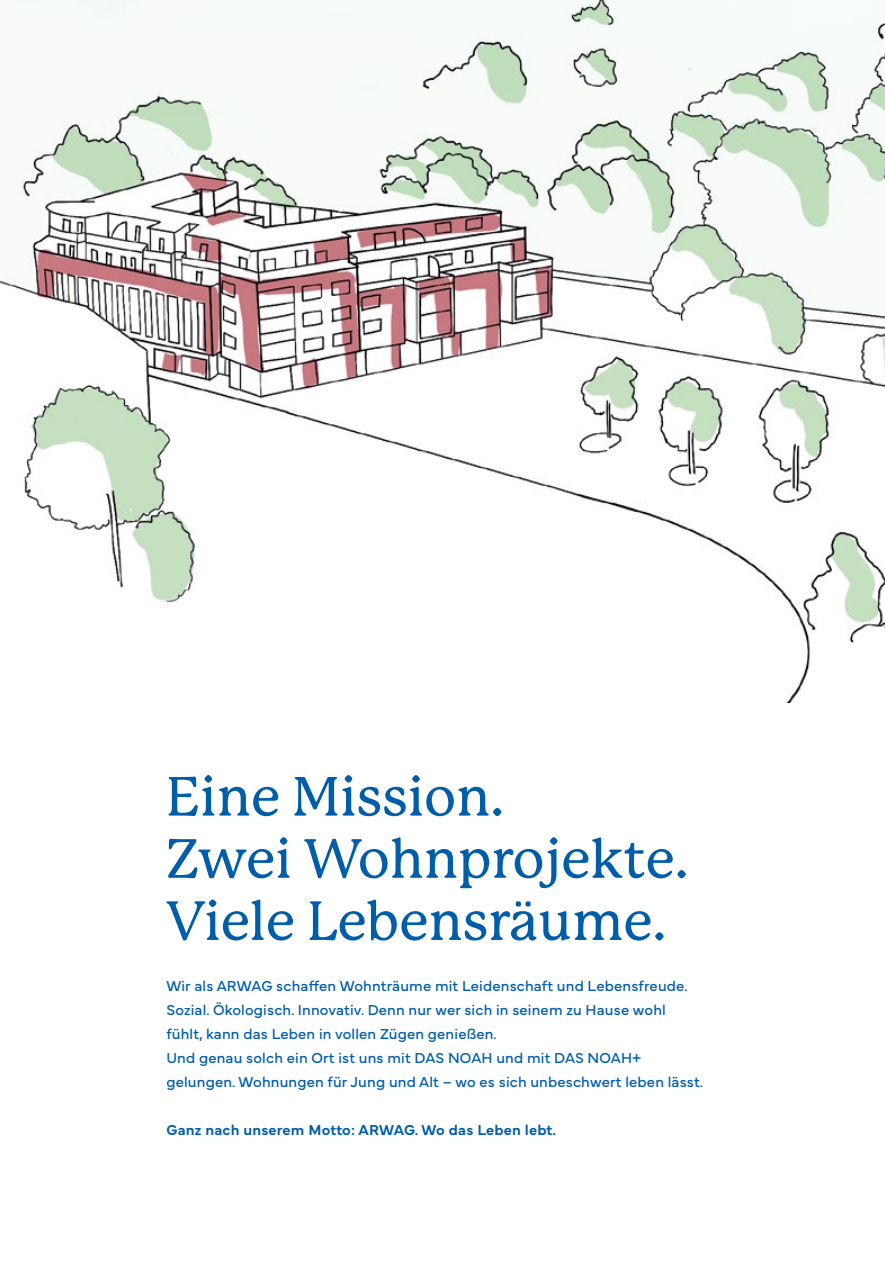
<style>
.page{position:relative;width:885px;height:1263px;background:#fff}
.page>*{position:absolute;margin:0;border:0;box-sizing:border-box;transform-origin:0 0}
.t1{font:500 54px/62.1px "P Mackinac Pro";color:#005da9}
.t2{font:15px/24px "Mundial";letter-spacing:.01em;color:#005da9}
.t3{font:600 15px "Mundial";letter-spacing:.01em;color:#005da9}
</style>
<div class="page">
<img style="left:0;top:0;width:884px;height:703px">
<h1 class="t1" style="left:166px;top:766px;width:524px">Eine Mission.<br>Zwei Wohnprojekte.<br>Viele Lebensräume.</h1>
<p class="t2" style="left:166px;top:972px;width:538px">Wir als ARWAG schaffen Wohnträume mit Leidenschaft und Lebensfreude.<br>Sozial. Ökologisch. Innovativ. Denn nur wer sich in seinem zu Hause wohl fühlt, kann das Leben in vollen Zügen genießen.<br>Und genau solch ein Ort ist uns mit DAS NOAH und mit DAS NOAH+ gelungen. Wohnungen für Jung und Alt – wo es sich unbeschwert leben lässt.</p>
<p class="t3" style="left:166px;top:1118px;width:391px">Ganz nach unserem Motto: ARWAG. Wo das Leben lebt.</p>
</div>
